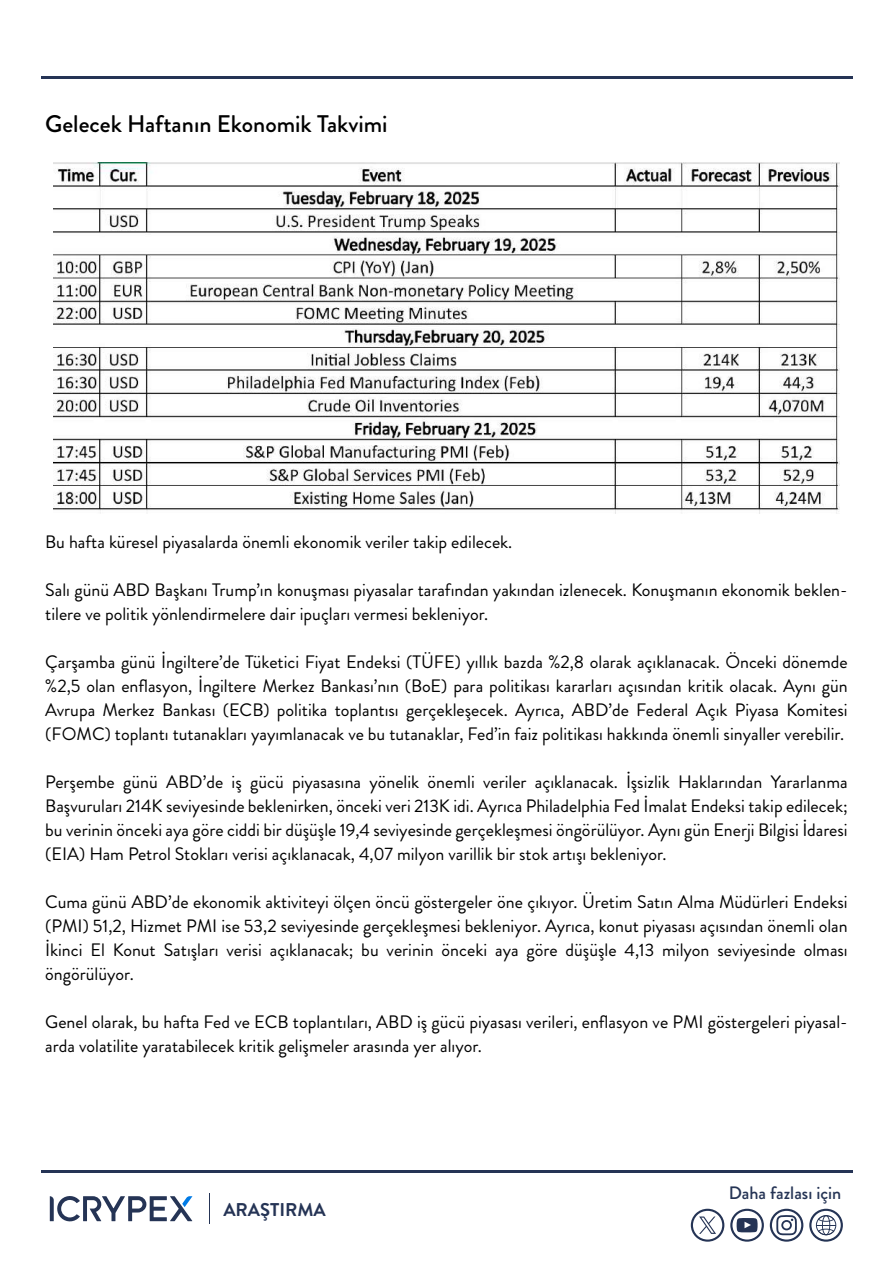
<style>
.page{position:relative;width:893px;height:1263px;background:#fff}
.page>*{position:absolute;margin:0;border:0;box-sizing:border-box;transform-origin:0 0}
.t1{font:500 24px "Brandon Grotesque";color:#000}
.t2{font:700 18.45px "Brandon Grotesque";color:#253455}
.t3{font:18px/24px "Brandon Grotesque";color:#000;text-align:justify}
.t4{font:500 18px "Brandon Grotesque";color:#253455}
</style>
<div class="page">
<hr style="left:41px;top:1170px;width:811px;height:2px;background:#253455">
<hr style="left:41px;top:76px;width:811px;height:2px;background:#253455">
<img style="left:53px;top:163px;width:786px;height:350px">
<svg style="left:50px;top:1196px;width:142px;height:26px"></svg>
<hr style="left:209px;top:1193px;width:1px;height:31px;background:#253455">
<svg style="left:809px;top:1209px;width:34px;height:33px"></svg>
<svg style="left:770px;top:1209px;width:33px;height:33px"></svg>
<svg style="left:730px;top:1209px;width:34px;height:33px"></svg>
<svg style="left:691px;top:1209px;width:33px;height:33px"></svg>
<h1 class="t1" style="left:45px;top:107px;width:344px">Gelecek Haftanın Ekonomik Takvimi</h1>
<p class="t3" style="left:45px;top:530px;width:469px">Bu hafta küresel piyasalarda önemli ekonomik veriler takip edilecek.</p>
<p class="t3" style="left:45px;top:578px;width:804px">Salı günü ABD Başkanı Trump’ın konuşması piyasalar tarafından yakından izlenecek. Konuşmanın ekonomik beklen&shy;tilere ve politik yönlendirmelere dair ipuçları vermesi bekleniyor.</p>
<p class="t3" style="left:45px;top:650px;width:804px">Çarşamba günü İngiltere’de Tüketici Fiyat Endeksi (TÜFE) yıllık bazda %2,8 olarak açıklanacak. Önceki dönemde %2,5 olan enflasyon, İngiltere Merkez Bankası’nın (BoE) para politikası kararları açısından kritik olacak. Aynı gün Avrupa Merkez Bankası (ECB) politika toplantısı gerçekleşecek. Ayrıca, ABD’de Federal Açık Piyasa Komitesi (FOMC) toplantı tutanakları yayımlanacak ve bu tutanaklar, Fed’in faiz politikası hakkında önemli sinyaller verebilir.</p>
<p class="t3" style="left:45px;top:770px;width:804px">Perşembe günü ABD’de iş gücü piyasasına yönelik önemli veriler açıklanacak. İşsizlik Haklarından Yararlanma Başvuruları 214K seviyesinde beklenirken, önceki veri 213K idi. Ayrıca Philadelphia Fed İmalat Endeksi takip edilecek; bu verinin önceki aya göre ciddi bir düşüşle 19,4 seviyesinde gerçekleşmesi öngörülüyor. Aynı gün Enerji Bilgisi İdaresi (EIA) Ham Petrol Stokları verisi açıklanacak, 4,07 milyon varillik bir stok artışı bekleniyor.</p>
<p class="t3" style="left:45px;top:890px;width:804px">Cuma günü ABD’de ekonomik aktiviteyi ölçen öncü göstergeler öne çıkıyor. Üretim Satın Alma Müdürleri Endeksi (PMI) 51,2, Hizmet PMI ise 53,2 seviyesinde gerçekleşmesi bekleniyor. Ayrıca, konut piyasası açısından önemli olan İkinci El Konut Satışları verisi açıklanacak; bu verinin önceki aya göre düşüşle 4,13 milyon seviyesinde olması öngörülüyor.</p>
<p class="t3" style="left:45px;top:1010px;width:804px">Genel olarak, bu hafta Fed ve ECB toplantıları, ABD iş gücü piyasası verileri, enflasyon ve PMI göstergeleri piyasal&shy;arda volatilite yaratabilecek kritik gelişmeler arasında yer alıyor.</p>
<p class="t2" style="left:223px;top:1197px;width:104px">ARAŞTIRMA</p>
<p class="t4" style="left:729px;top:1181px;width:114px">Daha fazlası için</p>
</div>
